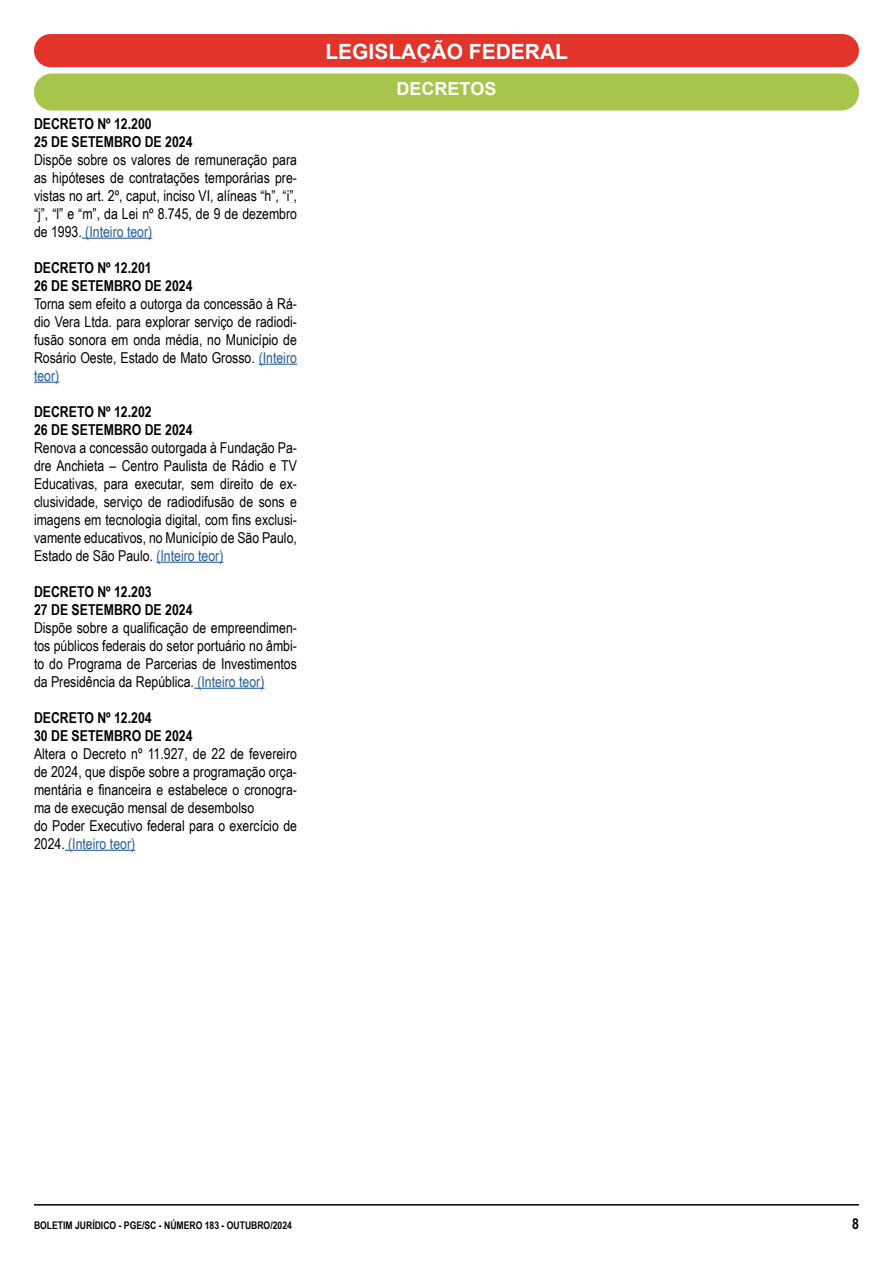
<style>
.page{position:relative;width:893px;height:1263px;background:#fff}
.page>*{position:absolute;margin:0;border:0;box-sizing:border-box;transform-origin:0 0}
.t1{font:700 21px "Arial";color:#fff}
.t2{font:700 18px "Arial";color:#fff}
.t3{font:15px/18px "Arial Narrow";color:#000;text-align:justify}
.t4{font:700 15px/18px "Arial Narrow";color:#000}
.t5{font:700 10.5px "Arial Narrow";color:#000}
.s1{color:#245d9c}
</style>
<div class="page">
<hr style="left:34px;top:1204px;width:825px;height:1px;background:#000">
<div style="left:34px;top:34px;width:825px;height:33px;background:#e2342b;border-radius:17px"></div>
<div style="left:34px;top:73px;width:825px;height:38px;background:#a6c64b;border-radius:18px"></div>
<hr style="left:82px;top:238px;width:70px;height:1px;background:#245d9c">
<hr style="left:259px;top:364px;width:38px;height:1px;background:#245d9c">
<svg style="left:34px;top:382px;width:25px;height:1px"></svg>
<hr style="left:156px;top:562px;width:67px;height:1px;background:#245d9c">
<hr style="left:194px;top:688px;width:70px;height:1px;background:#245d9c">
<hr style="left:65px;top:850px;width:70px;height:1px;background:#245d9c">
<p class="t4" style="left:34px;top:114px;width:160px">DECRETO Nº 12.200<br>25 DE SETEMBRO DE 2024</p>
<p class="t3" style="left:34px;top:150px;width:264px">Dispõe sobre os valores de remuneração para as hipóteses de contratações temporárias pre&shy;vistas no art. 2º, caput, inciso VI, alíneas “h”, “i”, “j”, “l” e “m”, da Lei nº 8.745, de 9 de dezembro de 1993. <span class="s1">(Inteiro teor)</span></p>
<p class="t4" style="left:34px;top:258px;width:160px">DECRETO Nº 12.201<br>26 DE SETEMBRO DE 2024</p>
<p class="t3" style="left:34px;top:294px;width:264px">Torna sem efeito a outorga da concessão à Rá&shy;dio Vera Ltda. para explorar serviço de radiodi&shy;fusão sonora em onda média, no Município de Rosário Oeste, Estado de Mato Grosso. <span class="s1">(Inteiro teor)</span></p>
<p class="t4" style="left:34px;top:402px;width:160px">DECRETO Nº 12.202<br>26 DE SETEMBRO DE 2024</p>
<p class="t3" style="left:34px;top:438px;width:264px">Renova a concessão outorgada à Fundação Pa&shy;dre Anchieta – Centro Paulista de Rádio e TV Educativas, para executar, sem direito de ex&shy;clusividade, serviço de radiodifusão de sons e imagens em tecnologia digital, com fins exclusi&shy;vamente educativos, no Município de São Paulo, Estado de São Paulo. <span class="s1">(Inteiro teor)</span></p>
<p class="t4" style="left:34px;top:582px;width:160px">DECRETO Nº 12.203<br>27 DE SETEMBRO DE 2024</p>
<p class="t3" style="left:34px;top:618px;width:264px">Dispõe sobre a qualificação de empreendimen&shy;tos públicos federais do setor portuário no âmbi&shy;to do Programa de Parcerias de Investimentos da Presidência da República. <span class="s1">(Inteiro teor)</span></p>
<p class="t4" style="left:34px;top:708px;width:160px">DECRETO Nº 12.204<br>30 DE SETEMBRO DE 2024</p>
<p class="t3" style="left:34px;top:744px;width:264px;text-align:left">Altera o Decreto nº 11.927, de 22 de fevereiro de 2024, que dispõe sobre a programação orça&shy;mentária e financeira e estabelece o cronogra&shy;ma de execução mensal de desembolso<br>do Poder Executivo federal para o exercício de 2024. <span class="s1">(Inteiro teor)</span></p>
<h1 class="t1" style="left:325px;top:37px;width:244px">LEGISLAÇÃO FEDERAL</h1>
<p class="t2" style="left:397px;top:76px;width:101px">DECRETOS</p>
<p class="t5" style="left:34px;top:1217px;width:259px">BOLETIM JURÍDICO - PGE/SC - NÚMERO 183 - OUTUBRO/2024</p>
<p class="t4" style="left:852px;top:1214px;width:8px">8</p>
</div>
